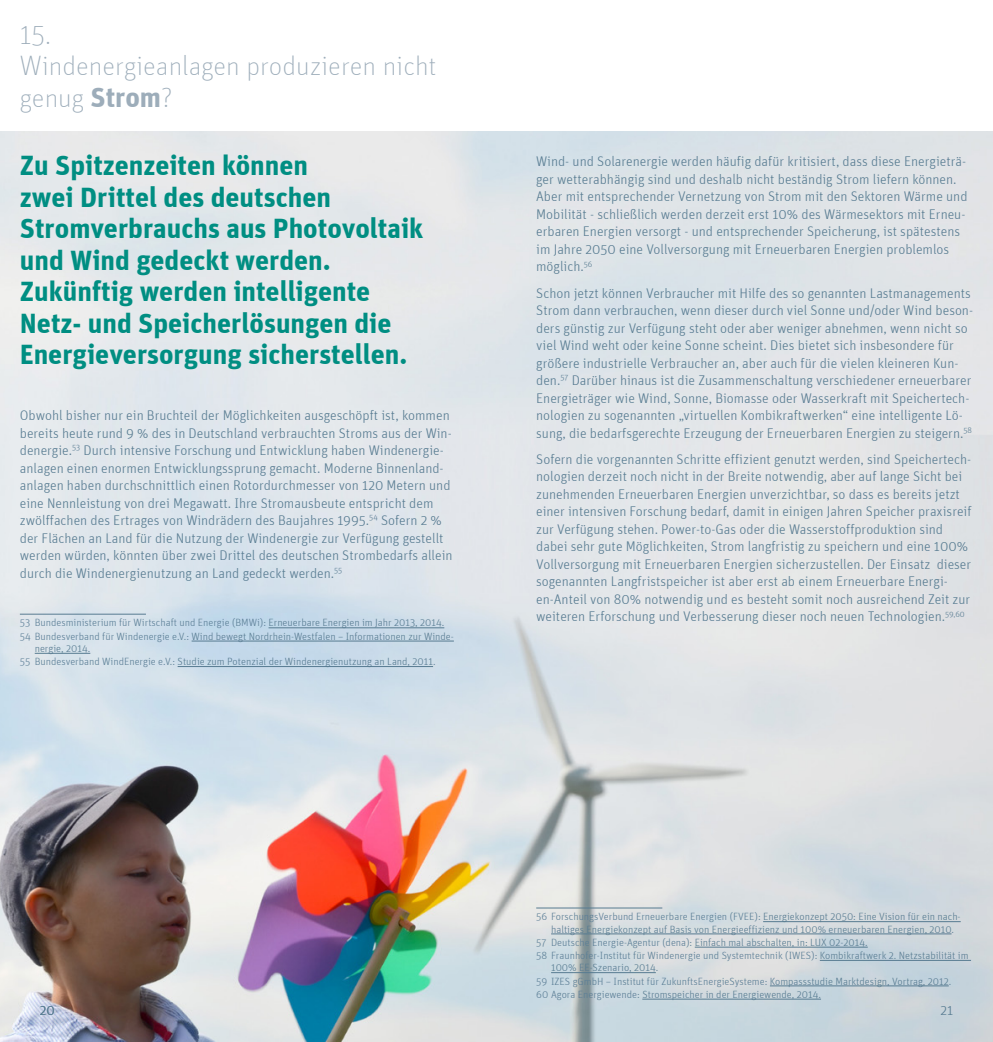
<style>
.page{position:relative;width:993px;height:1042px;background:#fff}
.page>*{position:absolute;margin:0;border:0;box-sizing:border-box;transform-origin:0 0}
.head2{font:700 28px/31.5px "Unit";color:#008e82}
.head1{font:100 28px/31.5px "Unit";color:#9dadba}
.copy{font:300 14px/17.5px "Unit";color:#577b91}
.Start_Copy{font:300 14px/17.5px "Unit";color:#577b91}
.FN2{font:300 10.5px/12.2px "Unit";color:#577b91}
.FN2-2{font:300 10.5px/12.2px "Unit";color:#5b7e96}
.s1{font-weight:700}
.s2{color:#577b91}
.s3{color:#5b7e96}
</style>
<div class="page">
<img style="left:0;top:131px;width:992px;height:911px">
<hr style="left:20px;top:614px;width:126px;height:1px;background:#577b91">
<hr style="left:268px;top:627px;width:176px;height:1px;background:#577b91">
<hr style="left:191px;top:641px;width:263px;height:1px;background:#577b91">
<hr style="left:35px;top:653px;width:55px;height:1px;background:#577b91">
<hr style="left:177px;top:666px;width:256px;height:1px;background:#577b91">
<hr style="left:536px;top:907px;width:126px;height:1px;background:#577b91">
<hr style="left:762px;top:921px;width:198px;height:1px;background:#577b91">
<hr style="left:551px;top:933px;width:400px;height:1px;background:#577b91">
<hr style="left:694px;top:947px;width:173px;height:1px;background:#577b91">
<hr style="left:819px;top:960px;width:151px;height:1px;background:#577b91">
<hr style="left:551px;top:972px;width:104px;height:1px;background:#577b91">
<hr style="left:769px;top:985px;width:179px;height:1px;background:#577b91">
<hr style="left:642px;top:999px;width:178px;height:1px;background:#577b91">
<p class="head1" style="left:20px;top:18px;width:418px">15.<br>Windenergieanlagen produzieren nicht genug <span class="s1">Strom</span>?</p>
<p class="head2" style="left:20px;top:149px;width:405px">Zu Spitzenzeiten können<br>zwei Drittel des deutschen<br>Stromverbrauchs aus Photovoltaik und Wind gedeckt werden.<br>Zukünftig werden intelligente<br>Netz- und Speicherlösungen die<br>Energieversorgung sicherstellen.</p>
<p class="Start_Copy" style="left:20px;top:406px;width:434px">Obwohl bisher nur ein Bruchteil der Möglichkeiten ausgeschöpft ist, kommen bereits heute rund 9 % des in Deutschland verbrauchten Stroms aus der Win&shy;denergie.<sup>53</sup> Durch intensive Forschung und Entwicklung haben Windenergie&shy;anlagen einen enormen Entwicklungssprung gemacht. Moderne Binnenland&shy;anlagen haben durchschnittlich einen Rotordurchmesser von 120 Metern und eine Nennleistung von drei Megawatt. Ihre Stromausbeute entspricht dem zwölffachen des Ertrages von Windrädern des Baujahres 1995.<sup>54</sup> Sofern 2 % der Flächen an Land für die Nutzung der Windenergie zur Verfügung gestellt werden würden, könnten über zwei Drittel des deutschen Strombedarfs allein durch die Windenergienutzung an Land gedeckt werden.<sup>55</sup></p>
<p class="FN2-2" style="left:20px;top:616px;width:426px">53 Bundesministerium für Wirtschaft und Energie (BMWi): <span class="s2">Erneuerbare Energien im Jahr 2013, 2014.</span></p>
<p class="FN2" style="left:35px;top:630px;width:420px;text-indent:-15px"><span class="s3">54 Bundesverband für Windenergie e.V.:</span> Wind bewegt Nordrhein-Westfalen – Informationen zur Winde&shy;nergie, 2014.</p>
<p class="FN2" style="left:20px;top:655px;width:417px"><span class="s3">55 Bundesverband WindEnergie e.V.:</span> Studie zum Potenzial der Windenergienutzung an Land, 2011<span class="s3">.</span></p>
<p class="copy" style="left:536px;top:153px;width:432px">Wind- und Solarenergie werden häufig dafür kritisiert, dass diese Energieträ&shy;ger wetterabhängig sind und deshalb nicht beständig Strom liefern können.<br>Aber mit entsprechender Vernetzung von Strom mit den Sektoren Wärme und Mobilität - schließlich werden derzeit erst 10% des Wärmesektors mit Erneu&shy;erbaren Energien versorgt - und entsprechender Speicherung, ist spätestens im Jahre 2050 eine Vollversorgung mit Erneuerbaren Energien problemlos möglich.<sup>56</sup></p>
<p class="copy" style="left:536px;top:284px;width:438px">Schon jetzt können Verbraucher mit Hilfe des so genannten Lastmanagements Strom dann verbrauchen, wenn dieser durch viel Sonne und/oder Wind beson&shy;ders günstig zur Verfügung steht oder aber weniger abnehmen, wenn nicht so viel Wind weht oder keine Sonne scheint. Dies bietet sich insbesondere für größere industrielle Verbraucher an, aber auch für die vielen kleineren Kun&shy;den.<sup>57</sup> Darüber hinaus ist die Zusammenschaltung verschiedener erneuerbarer Energieträger wie Wind, Sonne, Biomasse oder Wasserkraft mit Speichertech&shy;nologien zu sogenannten „virtuellen Kombikraftwerken“ eine intelligente Lö&shy;sung, die bedarfsgerechte Erzeugung der Erneuerbaren Energien zu steigern.<sup>58</sup></p>
<p class="copy" style="left:536px;top:450px;width:436px">Sofern die vorgenannten Schritte effizient genutzt werden, sind Speichertech&shy;nologien derzeit noch nicht in der Breite notwendig, aber auf lange Sicht bei zunehmenden Erneuerbaren Energien unverzichtbar, so dass es bereits jetzt einer intensiven Forschung bedarf, damit in einigen Jahren Speicher praxisreif zur Verfügung stehen. Power-to-Gas oder die Wasserstoffproduktion sind dabei sehr gute Möglichkeiten, Strom langfristig zu speichern und eine 100% Vollversorgung mit Erneuerbaren Energien sicherzustellen. Der Einsatz dieser sogenannten Langfristspeicher ist aber erst ab einem Erneuerbare Energi&shy;en-Anteil von 80% notwendig und es besteht somit noch ausreichend Zeit zur weiteren Erforschung und Verbesserung dieser noch neuen Technologien.<sup>59,60</sup></p>
<p class="FN2" style="left:551px;top:910px;width:411px;text-indent:-15px"><span class="s3">56 ForschungsVerbund Erneuerbare Energien (FVEE):</span> Energiekonzept 2050: Eine Vision für ein nach&shy;haltiges Energiekonzept auf Basis von Energieeffizienz und 100% erneuerbaren Energien, 2010<span class="s3">.</span></p>
<p class="FN2" style="left:536px;top:936px;width:333px"><span class="s3">57 Deutsche Energie-Agentur (dena):</span> Einfach mal abschalten, in: LUX 02-2014.</p>
<p class="FN2-2" style="left:551px;top:949px;width:419px;text-indent:-15px">58 Fraunhofer-Institut für Windenergie und Systemtechnik (IWES): <span class="s2">Kombikraftwerk 2. Netzstabilität im<br>100% EE-Szenario, 2014</span>.</p>
<p class="FN2-2" style="left:536px;top:974px;width:416px">59 IZES gGmbH – Institut für ZukunftsEnergieSysteme: <span class="s2">Kompassstudie Marktdesign, Vortrag, 2012</span>.</p>
<p class="FN2" style="left:536px;top:988px;width:286px"><span class="s3">60 Agora Energiewende:</span> Stromspeicher in der Energiewende, 2014.</p>
<p class="copy" style="left:40px;top:1001px;width:17px">20</p>
<p class="copy" style="left:940px;top:1001px;width:14px">21</p>
</div>
